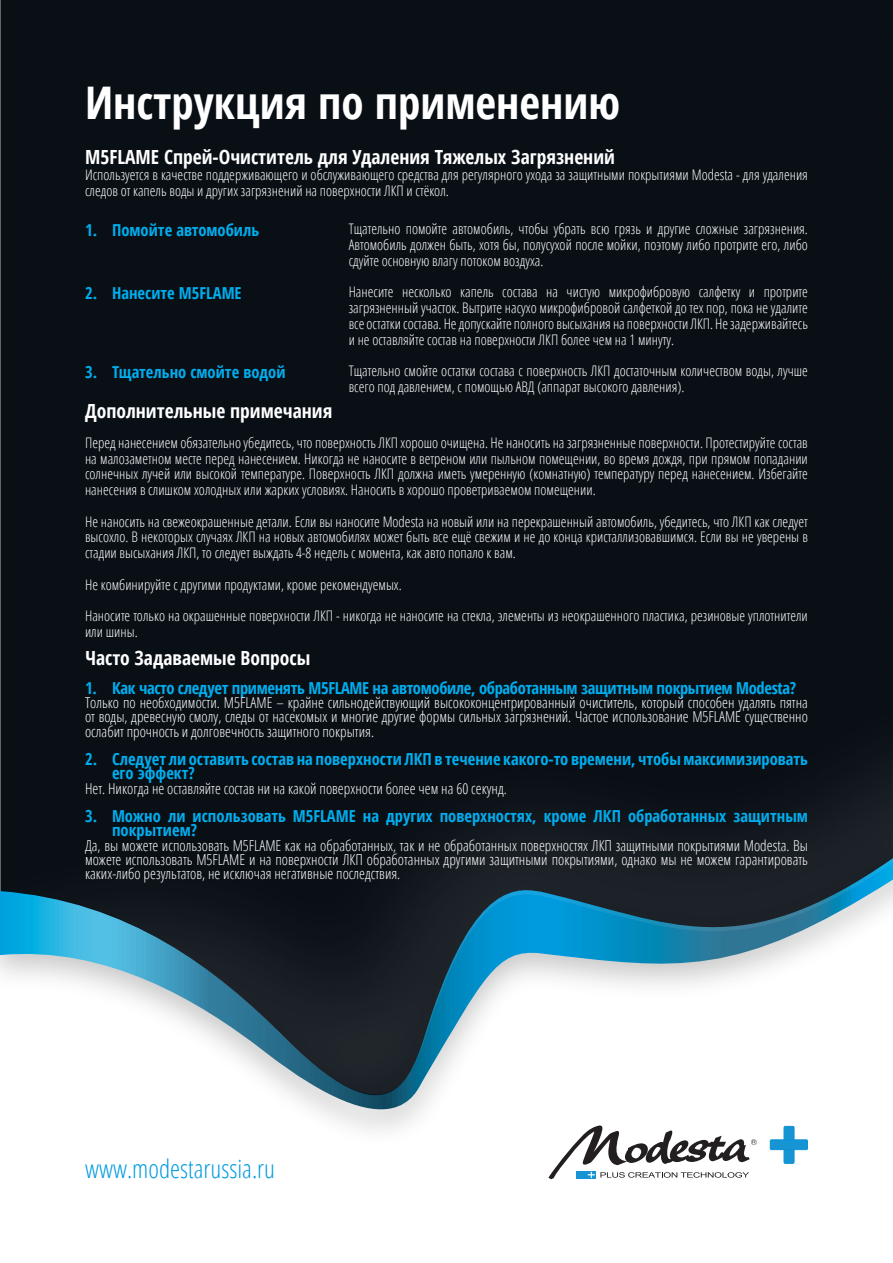
<style>
.page{position:relative;width:893px;height:1263px;background:#fff}
.page>*{position:absolute;margin:0;border:0;box-sizing:border-box;transform-origin:0 0}
.t1{font:700 condensed 45px "Open Sans";color:#fff}
.t2{font:300 condensed 25.5px "Open Sans";color:#009bdf}
.t3{font:700 condensed 19.5px "Open Sans";color:#fff}
.t4{font:700 condensed 16.5px/14.2px "Open Sans";color:#00aeef}
.t5{font:700 condensed 16.5px "Open Sans";letter-spacing:-.02em;color:#00aeef}
.t6{font:300 condensed 15px/14.2px "Open Sans";color:#fff;text-align:justify}
.t7{font:300 condensed 14.55px/15.8px "Open Sans";color:#fff;text-align:justify}
</style>
<div class="page">
<div style="left:0;top:0;width:893px;height:702px;background:#090f15"></div>
<img style="left:0;top:702px;width:893px;height:449px">
<div style="left:784px;top:1126px;width:10px;height:37px;background:#1694d3"></div>
<div style="left:784px;top:1126px;width:10px;height:37px;border:1px solid #0d93d3"></div>
<div style="left:770px;top:1140px;width:37px;height:9px;background:#1694d3"></div>
<div style="left:770px;top:1140px;width:37px;height:10px;border:1px solid #0d93d3"></div>
<svg style="left:548px;top:1125px;width:209px;height:54px"></svg>
<p class="t1" style="left:85px;top:72px;width:537px">Инструкция по применению</p>
<p class="t3" style="left:85px;top:144px;width:531px">M5FLAME Спрей-Очиститель для Удаления Тяжелых Загрязнений</p>
<p class="t7" style="left:85px;top:167px;width:724px">Используется в качестве поддерживающего и обслуживающего средства для регулярного ухода за защитными покрытиями Modesta - для удаления следов от капель воды и других загрязнений на поверхности ЛКП и стёкол.</p>
<p class="t4" style="left:85px;top:222px;width:176px">1. Помойте автомобиль</p>
<p class="t7" style="left:349px;top:221px;width:461px">Тщательно помойте автомобиль, чтобы убрать всю грязь и другие сложные загрязнения.<br>Автомобиль должен быть, хотя бы, полусухой после мойки, поэтому либо протрите его, либо сдуйте основную влагу потоком воздуха.</p>
<p class="t7" style="left:349px;top:284px;width:461px">Нанесите несколько капель состава на чистую микрофибровую салфетку и протрите загрязненный участок. Вытрите насухо микрофибровой салфеткой до тех пор, пока не удалите все остатки состава. Не допускайте полного высыхания на поверхности ЛКП. Не задерживайтесь и не оставляйте состав на поверхности ЛКП более чем на 1 минуту.</p>
<p class="t7" style="left:349px;top:362px;width:461px">Тщательно смойте остатки состава с поверхность ЛКП достаточным количеством воды, лучше всего под давлением, с помощью АВД (аппарат высокого давления).</p>
<p class="t4" style="left:85px;top:285px;width:158px">2. Нанесите M5FLAME</p>
<p class="t4" style="left:85px;top:364px;width:202px">3. Тщательно смойте водой</p>
<p class="t3" style="left:85px;top:397px;width:249px">Дополнительные примечания</p>
<p class="t7" style="left:85px;top:434px;width:724px">Перед нанесением обязательно убедитесь, что поверхность ЛКП хорошо очищена. Не наносить на загрязненные поверхности. Протестируйте состав на малозаметном месте перед нанесением. Никогда не наносите в ветреном или пыльном помещении, во время дождя, при прямом попадании солнечных лучей или высокой температуре. Поверхность ЛКП должна иметь умеренную (комнатную) температуру перед нанесением. Избегайте нанесения в слишком холодных или жарких условиях. Наносить в хорошо проветриваемом помещении.</p>
<p class="t7" style="left:85px;top:513px;width:724px">Не наносить на свежеокрашенные детали. Если вы наносите Modesta на новый или на перекрашенный автомобиль, убедитесь, что ЛКП как следует высохло. В некоторых случаях ЛКП на новых автомобилях может быть все ещё свежим и не до конца кристаллизовавшимся. Если вы не уверены в стадии высыхания ЛКП, то следует выждать 4-8 недель с момента, как авто попало к вам.</p>
<p class="t7" style="left:85px;top:576px;width:318px">Не комбинируйте с другими продуктами, кроме рекомендуемых.</p>
<p class="t7" style="left:85px;top:607px;width:724px">Наносите только на окрашенные поверхности ЛКП - никогда не наносите на стекла, элементы из неокрашенного пластика, резиновые уплотнители или шины.</p>
<p class="t3" style="left:85px;top:645px;width:227px">Часто Задаваемые Вопросы</p>
<p class="t5" style="left:85px;top:676px;width:713px">1. Как часто следует применять M5FLAME на автомобиле, обработанным защитным покрытием Modesta?</p>
<p class="t6" style="left:85px;top:695px;width:724px">Только по необходимости. M5FLAME – крайне сильнодействующий высококонцентрированный очиститель, который способен удалять пятна от воды, древесную смолу, следы от насекомых и многие другие формы сильных загрязнений. Частое использование M5FLAME существенно ослабит прочность и долговечность защитного покрытия.</p>
<p class="t4" style="left:112px;top:752px;width:697px;text-indent:-27px">2. Следует ли оставить состав на поверхности ЛКП в течение какого-то времени, чтобы максимизировать его эффект?</p>
<p class="t6" style="left:85px;top:780px;width:423px">Нет. Никогда не оставляйте состав ни на какой поверхности более чем на 60 секунд.</p>
<p class="t4" style="left:112px;top:809px;width:697px;text-indent:-27px">3. Можно ли использовать M5FLAME на других поверхностях, кроме ЛКП обработанных защитным покрытием?</p>
<p class="t6" style="left:85px;top:837px;width:724px">Да, вы можете использовать M5FLAME как на обработанных, так и не обработанных поверхностях ЛКП защитными покрытиями Modesta. Вы можете использовать M5FLAME и на поверхности ЛКП обработанных другими защитными покрытиями, однако мы не можем гарантировать каких-либо результатов, не исключая негативные последствия.</p>
<p class="t2" style="left:85px;top:1151px;width:192px">www.modestarussia.ru</p>
</div>
